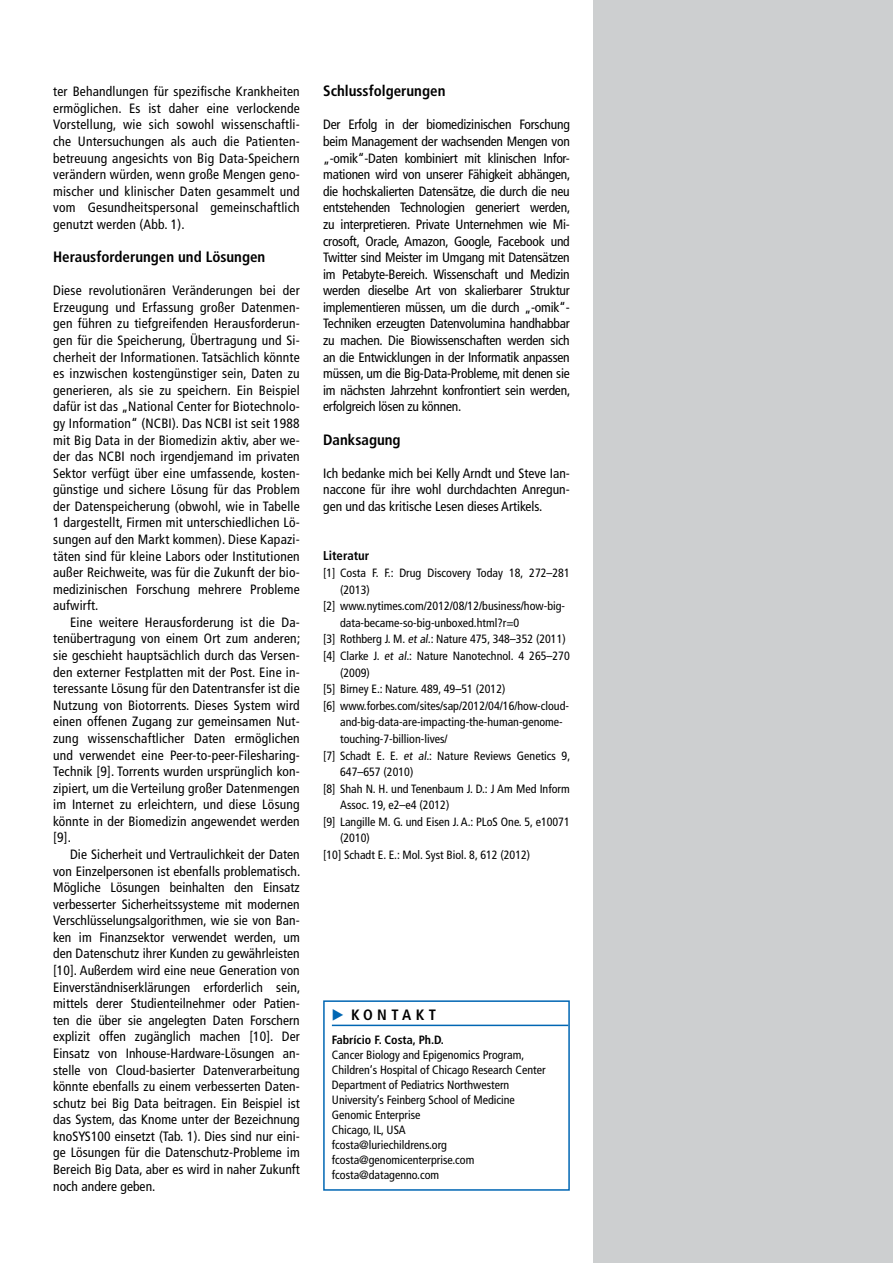
<style>
.page{position:relative;width:893px;height:1263px;background:#fff}
.page>*{position:absolute;margin:0;border:0;box-sizing:border-box;transform-origin:0 0}
.t1{font:700 condensed 15px "Frutiger LT Com";color:#000}
.t2{font:condensed 13.5px/16.6px "Frutiger LT Com";letter-spacing:.005em;color:#000;text-align:justify}
.t3{font:700 condensed 12.75px "Frutiger LT Com";color:#000}
.t4{font:condensed 12px/15px "Frutiger LT Com";color:#000}
.t5{font:700 condensed 12px "Frutiger LT Com";color:#000}
.s1{color:#0066b3}
</style>
<div class="page">
<hr style="left:332px;top:1025px;width:236px;height:1px;background:#0066b3">
<div style="left:323px;top:1000px;width:247px;height:191px;border:2px solid #0066b3"></div>
<div style="left:593px;top:0;width:300px;height:1263px;background:#cdcfd0"></div>
<p class="t2" style="left:53px;top:83px;width:248px">ter Behandlungen für spezifische Krankheiten ermöglichen. Es ist daher eine verlockende Vorstellung, wie sich sowohl wissenschaftli&shy;che Untersuchungen als auch die Patienten&shy;betreuung angesichts von Big Data-Speichern verändern würden, wenn große Mengen geno&shy;mischer und klinischer Daten gesammelt und vom Gesundheitspersonal gemeinschaftlich genutzt werden (Abb. 1).</p>
<p class="t1" style="left:53px;top:248px;width:214px">Herausforderungen und Lösungen</p>
<p class="t2" style="left:53px;top:282px;width:248px">Diese revolutionären Veränderungen bei der Erzeugung und Erfassung großer Datenmen&shy;gen führen zu tiefgreifenden Herausforderun&shy;gen für die Speicherung, Übertragung und Si&shy;cherheit der Informationen. Tatsächlich könnte es inzwischen kostengünstiger sein, Daten zu generieren, als sie zu speichern. Ein Beispiel dafür ist das „National Center for Biotechnolo&shy;gy Information“ (NCBI). Das NCBI ist seit 1988 mit Big Data in der Biomedizin aktiv, aber we&shy;der das NCBI noch irgendjemand im privaten Sektor verfügt über eine umfassende, kosten&shy;günstige und sichere Lösung für das Problem der Datenspeicherung (obwohl, wie in Tabelle 1 dargestellt, Firmen mit unterschiedlichen Lö&shy;sungen auf den Markt kommen). Diese Kapazi&shy;täten sind für kleine Labors oder Institutionen außer Reichweite, was für die Zukunft der bio&shy;medizinischen Forschung mehrere Probleme aufwirft.</p>
<p class="t2" style="left:53px;top:614px;width:249px;text-indent:17px">Eine weitere Herausforderung ist die Da&shy;tenübertragung von einem Ort zum anderen; sie geschieht hauptsächlich durch das Versen&shy;den externer Festplatten mit der Post. Eine in&shy;teressante Lösung für den Datentransfer ist die Nutzung von Biotorrents. Dieses System wird einen offenen Zugang zur gemeinsamen Nut&shy;zung wissenschaftlicher Daten ermöglichen und verwendet eine Peer-to-peer-Filesharing-Technik [9]. Torrents wurden ursprünglich kon&shy;zipiert, um die Verteilung großer Datenmengen im Internet zu erleichtern, und diese Lösung könnte in der Biomedizin angewendet werden [9].</p>
<p class="t2" style="left:53px;top:846px;width:249px;text-indent:17px">Die Sicherheit und Vertraulichkeit der Daten von Einzelpersonen ist ebenfalls problematisch.<br>Mögliche Lösungen beinhalten den Einsatz verbesserter Sicherheitssysteme mit modernen Verschlüsselungsalgorithmen, wie sie von Ban&shy;ken im Finanzsektor verwendet werden, um den Datenschutz ihrer Kunden zu gewährleisten [10]. Außerdem wird eine neue Generation von Einverständniserklärungen erforderlich sein, mittels derer Studienteilnehmer oder Patien&shy;ten die über sie angelegten Daten Forschern explizit offen zugänglich machen [10]. Der Einsatz von Inhouse-Hardware-Lösungen an&shy;stelle von Cloud-basierter Datenverarbeitung könnte ebenfalls zu einem verbesserten Daten&shy;schutz bei Big Data beitragen. Ein Beispiel ist das System, das Knome unter der Bezeichnung knoSYS100 einsetzt (Tab. 1). Dies sind nur eini&shy;ge Lösungen für die Datenschutz-Probleme im Bereich Big Data, aber es wird in naher Zukunft noch andere geben.</p>
<p class="t1" style="left:323px;top:82px;width:124px">Schlussfolgerungen</p>
<p class="t2" style="left:323px;top:117px;width:249px">Der Erfolg in der biomedizinischen Forschung beim Management der wachsenden Mengen von „-omik“-Daten kombiniert mit klinischen Infor&shy;mationen wird von unserer Fähigkeit abhängen, die hochskalierten Datensätze, die durch die neu entstehenden Technologien generiert werden, zu interpretieren. Private Unternehmen wie Mi&shy;crosoft, Oracle, Amazon, Google, Facebook und Twitter sind Meister im Umgang mit Datensätzen im Petabyte-Bereich. Wissenschaft und Medizin werden dieselbe Art von skalierbarer Struktur implementieren müssen, um die durch „-omik“- Techniken erzeugten Datenvolumina handhabbar zu machen. Die Biowissenschaften werden sich an die Entwicklungen in der Informatik anpassen müssen, um die Big-Data-Probleme, mit denen sie im nächsten Jahrzehnt konfrontiert sein werden, erfolgreich lösen zu können.</p>
<p class="t1" style="left:323px;top:430px;width:79px">Danksagung</p>
<p class="t2" style="left:323px;top:465px;width:248px">Ich bedanke mich bei Kelly Arndt und Steve Ian&shy;naccone für ihre wohl durchdachten Anregun&shy;gen und das kritische Lesen dieses Artikels.</p>
<p class="t3" style="left:323px;top:548px;width:48px">Literatur</p>
<p class="t4" style="left:323px;top:566px;width:248px">[1] Costa F. F.: Drug Discovery Today 18, 272–281</p>
<p class="t4" style="left:340px;top:582px;width:31px">(2013)</p>
<p class="t4" style="left:323px;top:599px;width:243px">[2] www.nytimes.com/2012/08/12/business/how-big-</p>
<p class="t4" style="left:340px;top:615px;width:181px">data-became-so-big-unboxed.html?r=0</p>
<p class="t4" style="left:323px;top:632px;width:244px">[3] Rothberg J. M. et al.: Nature 475, 348–352 (2011)</p>
<p class="t4" style="left:323px;top:648px;width:248px">[4] Clarke J. et al.: Nature Nanotechnol. 4 265–270</p>
<p class="t4" style="left:340px;top:665px;width:31px">(2009)</p>
<p class="t4" style="left:323px;top:682px;width:184px">[5] Birney E.: Nature. 489, 49–51 (2012)</p>
<p class="t4" style="left:323px;top:698px;width:247px">[6] www.forbes.com/sites/sap/2012/04/16/how-cloud-</p>
<p class="t4" style="left:340px;top:715px;width:224px">and-big-data-are-impacting-the-human-genome-</p>
<p class="t4" style="left:340px;top:731px;width:109px">touching-7-billion-lives/</p>
<p class="t4" style="left:323px;top:748px;width:249px">[7] Schadt E. E. et al.: Nature Reviews Genetics 9,</p>
<p class="t4" style="left:340px;top:764px;width:75px">647–657 (2010)</p>
<p class="t4" style="left:323px;top:781px;width:248px">[8] Shah N. H. und Tenenbaum J. D.: J Am Med Inform</p>
<p class="t4" style="left:340px;top:798px;width:111px">Assoc. 19, e2–e4 (2012)</p>
<p class="t4" style="left:323px;top:814px;width:248px">[9] Langille M. G. und Eisen J. A.: PLoS One. 5, e10071</p>
<p class="t4" style="left:340px;top:831px;width:31px">(2010)</p>
<p class="t4" style="left:323px;top:847px;width:209px">[10] Schadt E. E.: Mol. Syst Biol. 8, 612 (2012)</p>
<p class="t1" style="left:332px;top:1006px;width:58px"><span class="s1">▶</span> Kontakt</p>
<p class="t5" style="left:332px;top:1032px;width:114px">Fabrício F. Costa, Ph.D.</p>
<p class="t4" style="left:332px;top:1047px;width:215px">Cancer Biology and Epigenomics Program,<br>Children‘s Hospital of Chicago Research Center<br>Department of Pediatrics Northwestern<br>University’s Feinberg School of Medicine<br>Genomic Enterprise<br>Chicago, IL, USA<br>fcosta@luriechildrens.org fcosta@genomicenterprise.com fcosta@datagenno.com</p>
</div>
